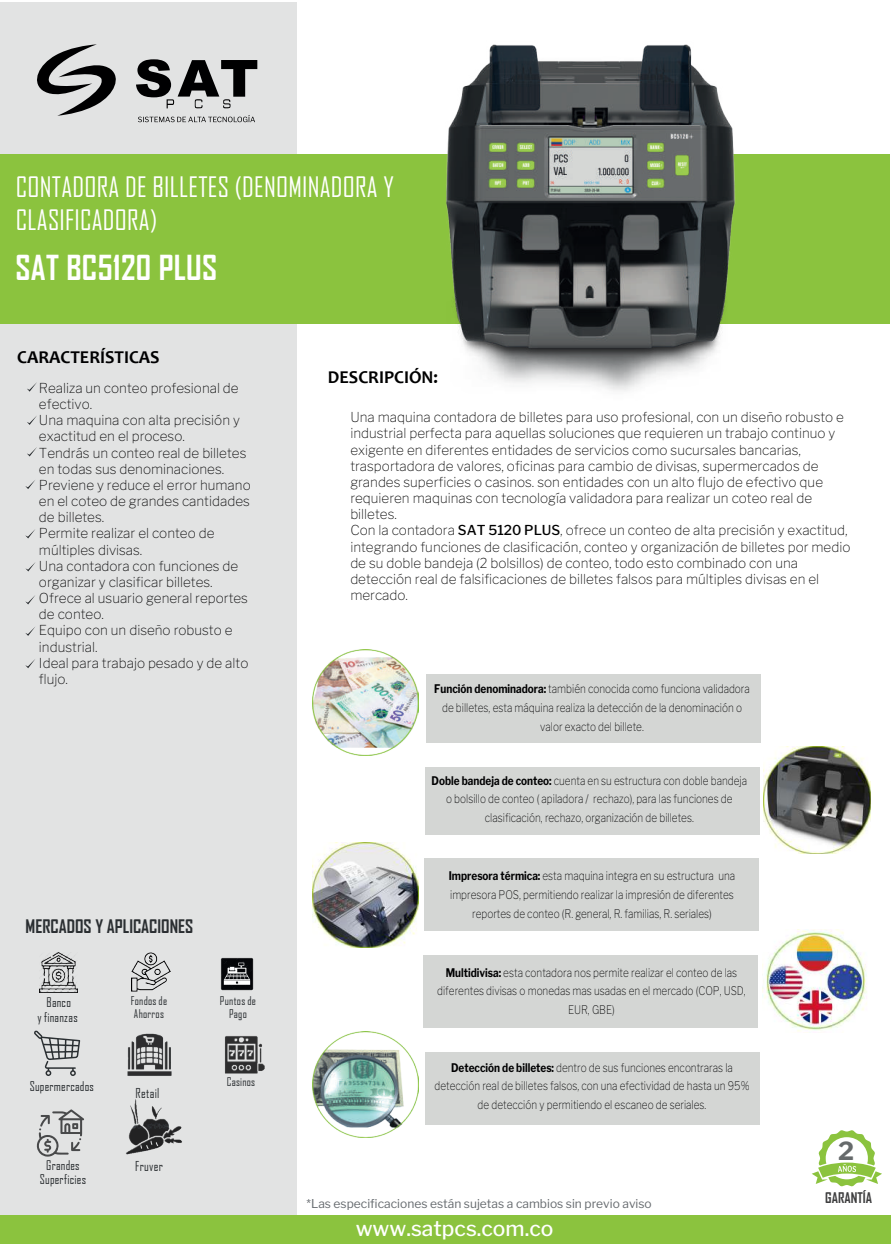
<style>
.page{position:relative;width:891px;height:1244px;background:#fff}
.page>*{position:absolute;margin:0;border:0;box-sizing:border-box;transform-origin:0 0}
.t1{font:700 33px "Agency FB";letter-spacing:.01em;color:#fff}
.t2{font:27px/32.4px "Agency FB";letter-spacing:.01em;color:#fff}
.t3{font:700 24.75px "Libre Franklin";color:#666a6b}
.t4{font:500 21px "Libre Franklin";color:#fff}
.t5{font:700 18.15px "Candara";color:#000001}
.t6{font:700 17.85px "Agency FB";color:#2a2e31}
.t7{font:700 14.1px "Agency FB";color:#3e3e3f}
.t8{font:100 13.65px/16.2px "Libre Franklin";color:#000001}
.t9{font:13.2px "Agency FB";letter-spacing:.025em;color:#2a2e31;scale:.95 1}
.t10{font:12.75px/14.5px "Agency FB";letter-spacing:.02em;color:#2a2e31;text-align:center;scale:.95 1}
.t11{font:12.15px "Libre Franklin";color:#666b6f}
.t12{font:100 11.85px/18.8px "Libre Franklin";color:#000001;text-align:center;scale:.85 1}
.t13{font:100 11.85px/18.8px "Libre Franklin";color:#000001;text-align:center;scale:.84 1}
.t14{font:11.55px/13.2px "Agency FB";letter-spacing:.025em;color:#2a2e31;scale:.95 1}
.s1{font-weight:500}
.s2{font-weight:700}
</style>
<div class="page">
<div style="left:425px;top:1052px;width:334px;height:73px;background:#d4d6d4"></div>
<div style="left:423px;top:955px;width:334px;height:73px;background:#d4d6d4"></div>
<div style="left:424px;top:858px;width:334px;height:73px;background:#d4d6d4"></div>
<div style="left:425px;top:767px;width:334px;height:67px;background:#d4d6d4"></div>
<div style="left:0;top:3px;width:296px;height:1217px;background:#e2e3e3"></div>
<svg style="left:37px;top:44px;width:79px;height:72px"></svg>
<svg style="left:136px;top:59px;width:121px;height:49px"></svg>
<svg style="left:138px;top:115px;width:117px;height:7px"></svg>
<svg style="left:27px;top:382px;width:10px;height:10px"></svg>
<svg style="left:27px;top:416px;width:10px;height:9px"></svg>
<svg style="left:27px;top:447px;width:10px;height:9px"></svg>
<div style="left:0;top:1215px;width:891px;height:29px;background:#8bc33e"></div>
<div style="left:0;top:154px;width:889px;height:170px;background:#8bc33e"></div>
<svg style="left:25px;top:480px;width:10px;height:9px"></svg>
<svg style="left:25px;top:529px;width:10px;height:9px"></svg>
<svg style="left:25px;top:659px;width:10px;height:9px"></svg>
<img style="left:40px;top:952px;width:38px;height:40px">
<img style="left:225px;top:1036px;width:40px;height:38px">
<img style="left:127px;top:1033px;width:45px;height:43px">
<svg style="left:812px;top:1130px;width:70px;height:56px"></svg>
<img style="left:446px;top:44px;width:290px;height:337px">
<img style="left:312px;top:649px;width:107px;height:106px">
<div style="left:426px;top:675px;width:334px;height:68px;background:#d4d6d4"></div>
<img style="left:763px;top:746px;width:107px;height:107px">
<img style="left:312px;top:842px;width:106px;height:106px">
<img style="left:312px;top:1032px;width:106px;height:106px">
<img style="left:762px;top:930px;width:105px;height:103px">
<img style="left:126px;top:1099px;width:56px;height:56px">
<img style="left:132px;top:952px;width:39px;height:40px">
<img style="left:220px;top:957px;width:34px;height:34px">
<svg style="left:34px;top:1030px;width:46px;height:46px"></svg>
<svg style="left:36px;top:1109px;width:48px;height:48px"></svg>
<svg style="left:25px;top:627px;width:10px;height:9px"></svg>
<svg style="left:25px;top:595px;width:10px;height:9px"></svg>
<svg style="left:25px;top:562px;width:11px;height:9px"></svg>
<h2 class="t2" style="left:16px;top:171px;width:379px">CONTADORA DE BILLETES (DENOMINADORA Y<br>CLASIFICADORA)</h2>
<h1 class="t1" style="left:15px;top:247px;width:203px">SAT BC5120 PLUS</h1>
<h3 class="t5" style="left:17px;top:346px;width:144px">CARACTERÍSTICAS</h3>
<p class="t8" style="left:39px;top:379px;width:213px">Realiza un conteo profesional de efectivo.<br>Una maquina con alta precisión y exactitud en el proceso.<br>Tendrás un conteo real de billetes en todas sus denominaciones.<br>Previene y reduce el error humano en el coteo de grandes cantidades de billetes.<br>Permite realizar el conteo de múltiples divisas.<br>Una contadora con funciones de organizar y clasificar billetes.<br>Ofrece al usuario general reportes de conteo.<br>Equipo con un diseño robusto e industrial.<br>Ideal para trabajo pesado y de alto flujo.</p>
<h3 class="t6" style="left:26px;top:915px;width:169px">MERCADOS Y APLICACIONES</h3>
<p class="t10" style="left:37px;top:995px;width:44px">Banco<br>y finanzas</p>
<p class="t14" style="left:131px;top:994px;width:40px">Fondos de<br>Ahorros</p>
<p class="t10" style="left:30px;top:1079px;width:69px">Supermercados</p>
<p class="t9" style="left:136px;top:1085px;width:26px">Retail</p>
<p class="t10" style="left:40px;top:1158px;width:50px">Grandes<br>Superficies</p>
<p class="t9" style="left:135px;top:1158px;width:31px">Fruver</p>
<p class="t14" style="left:220px;top:994px;width:39px;text-align:center">Puntos de<br>Pago</p>
<p class="t14" style="left:227px;top:1075px;width:32px">Casinos</p>
<h3 class="t5" style="left:328px;top:365px;width:112px">DESCRIPCIÓN:</h3>
<p class="t8" style="left:350px;top:408px;width:501px">Una maquina contadora de billetes para uso profesional, con un diseño robusto e industrial perfecta para aquellas soluciones que requieren un trabajo continuo y exigente en diferentes entidades de servicios como sucursales bancarias, trasportadora de valores, oficinas para cambio de divisas, supermercados de grandes superficies o casinos. son entidades con un alto flujo de efectivo que requieren maquinas con tecnología validadora para realizar un coteo real de billetes.<br>Con la contadora <span class="s1">SAT 5120 PLUS</span>, ofrece un conteo de alta precisión y exactitud, integrando funciones de clasificación, conteo y organización de billetes por medio de su doble bandeja (2 bolsillos) de conteo, todo esto combinado con una detección real de falsificaciones de billetes falsos para múltiples divisas en el mercado.</p>
<p class="t12" style="left:434px;top:678px;width:373px"><span class="s2">Función denominadora:</span> también conocida como funciona validadora de billetes, esta máquina realiza la detección de la denominación o valor exacto del billete.</p>
<p class="t13" style="left:431px;top:770px;width:377px"><span class="s2">Doble bandeja de conteo:</span> cuenta en su estructura con doble bandeja o bolsillo de conteo ( apiladora / rechazo), para las funciones de clasificación, rechazo, organización de billetes.</p>
<p class="t12" style="left:449px;top:865px;width:338px"><span class="s2">Impresora térmica:</span> esta maquina integra en su estructura una impresora POS, permitiendo realizar la impresión de diferentes reportes de conteo (R. general, R. familias, R. seriales)</p>
<p class="t12" style="left:437px;top:962px;width:365px"><span class="s2">Multidivisa:</span> esta contadora nos permite realizar el conteo de las diferentes divisas o monedas mas usadas en el mercado (COP, USD,<br>EUR, GBE)</p>
<p class="t12" style="left:434px;top:1057px;width:372px"><span class="s2">Detección de billetes:</span> dentro de sus funciones encontraras la detección real de billetes falsos, con una efectividad de hasta un 95% de detección y permitiendo el escaneo de seriales.</p>
<p class="t11" style="left:306px;top:1194px;width:347px">*Las especificaciones están sujetas a cambios sin previo aviso</p>
<h3 class="t4" style="left:356px;top:1212px;width:199px">www.satpcs.com.co</h3>
<h3 class="t3" style="left:838px;top:1132px;width:17px">2</h3>
<p class="t7" style="left:825px;top:1189px;width:48px">GARANTÍA</p>
</div>
